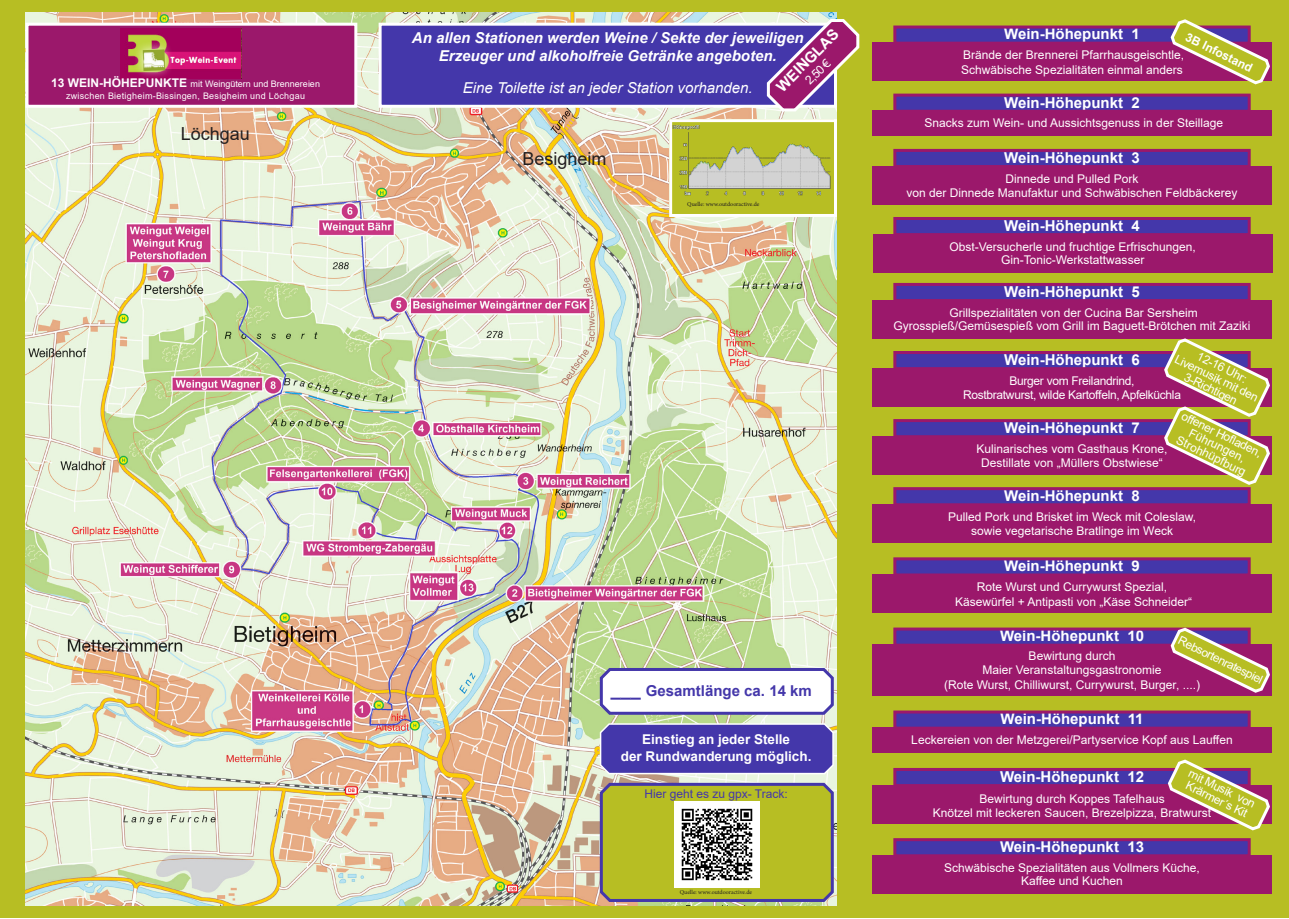
<style>
.page{position:relative;width:1289px;height:919px;background:#fff}
.page>*{position:absolute;margin:0;border:0;box-sizing:border-box;transform-origin:0 0}
.t1{font:18px "Arial";color:#231f20}
.t2{font:700 15px "Arial";color:#fff}
.t3{font:italic 700 15px "Arial";color:#fff}
.t4{font:italic 15px "Arial";color:#fff}
.t5{font:700 15px "Arial";color:#4437aa}
.t6{font:700 13.5px "Arial";color:#fff}
.t7{font:12px/24px "Arial";color:#fff}
.t8{font:12px "Arial";letter-spacing:-.025em;color:#fff}
.t9{font:12px "Arial";color:#4437aa}
.t10{font:700 12px "Arial";color:#fff}
.t11{font:9px "Arial";letter-spacing:.03em;color:#fff}
.t12{font:9px "Arial";color:#fff}
.t13{font:6px "Minion Pro";color:#231f20}
.s1{font-weight:700;font-size:12px}
.s2{font-size:18px}
</style>
<div class="page">
<div style="left:0;top:0;width:1288px;height:917px;background:#b7be23"></div>
<div style="left:894px;top:27px;width:355px;height:16px;background:#4437aa"></div>
<div style="left:893px;top:26px;width:357px;height:19px;border:3px solid #9b186b"></div>
<div style="left:872px;top:574px;width:399px;height:38px;background:#9b186b"></div>
<div style="left:872px;top:644px;width:399px;height:51px;background:#9b186b"></div>
<div style="left:872px;top:727px;width:399px;height:26px;background:#9b186b"></div>
<div style="left:872px;top:111px;width:399px;height:25px;background:#9b186b"></div>
<div style="left:872px;top:166px;width:399px;height:38px;background:#9b186b"></div>
<div style="left:872px;top:234px;width:400px;height:38px;background:#9b186b"></div>
<div style="left:872px;top:300px;width:399px;height:38px;background:#9b186b"></div>
<div style="left:872px;top:368px;width:399px;height:38px;background:#9b186b"></div>
<div style="left:872px;top:436px;width:399px;height:38px;background:#9b186b"></div>
<div style="left:872px;top:784px;width:399px;height:39px;background:#9b186b"></div>
<div style="left:872px;top:504px;width:399px;height:38px;background:#9b186b"></div>
<div style="left:872px;top:855px;width:399px;height:38px;background:#9b186b"></div>
<div style="left:894px;top:95px;width:355px;height:16px;background:#4437aa"></div>
<div style="left:893px;top:94px;width:357px;height:19px;border:3px solid #9b186b"></div>
<div style="left:894px;top:150px;width:355px;height:16px;background:#4437aa"></div>
<div style="left:893px;top:149px;width:357px;height:19px;border:3px solid #9b186b"></div>
<div style="left:894px;top:218px;width:355px;height:16px;background:#4437aa"></div>
<div style="left:893px;top:217px;width:357px;height:19px;border:3px solid #9b186b"></div>
<div style="left:894px;top:284px;width:355px;height:16px;background:#4437aa"></div>
<div style="left:893px;top:283px;width:357px;height:19px;border:3px solid #9b186b"></div>
<div style="left:894px;top:352px;width:355px;height:16px;background:#4437aa"></div>
<div style="left:893px;top:351px;width:357px;height:19px;border:3px solid #9b186b"></div>
<div style="left:894px;top:420px;width:355px;height:16px;background:#4437aa"></div>
<div style="left:893px;top:419px;width:357px;height:19px;border:3px solid #9b186b"></div>
<div style="left:894px;top:488px;width:355px;height:16px;background:#4437aa"></div>
<div style="left:893px;top:487px;width:357px;height:19px;border:3px solid #9b186b"></div>
<div style="left:894px;top:559px;width:355px;height:16px;background:#4437aa"></div>
<div style="left:893px;top:557px;width:357px;height:19px;border:3px solid #9b186b"></div>
<div style="left:894px;top:629px;width:355px;height:16px;background:#4437aa"></div>
<div style="left:893px;top:627px;width:357px;height:19px;border:3px solid #9b186b"></div>
<div style="left:894px;top:712px;width:355px;height:16px;background:#4437aa"></div>
<div style="left:893px;top:710px;width:357px;height:19px;border:3px solid #9b186b"></div>
<div style="left:894px;top:769px;width:355px;height:16px;background:#4437aa"></div>
<div style="left:893px;top:767px;width:357px;height:20px;border:3px solid #9b186b"></div>
<div style="left:894px;top:839px;width:355px;height:16px;background:#4437aa"></div>
<div style="left:893px;top:838px;width:357px;height:19px;border:3px solid #9b186b"></div>
<div style="left:872px;top:43px;width:399px;height:38px;background:#9b186b"></div>
<svg style="left:1168px;top:19px;width:103px;height:66px"></svg>
<svg style="left:1168px;top:627px;width:102px;height:66px"></svg>
<svg style="left:1166px;top:759px;width:105px;height:72px"></svg>
<svg style="left:1162px;top:338px;width:109px;height:147px"></svg>
<img style="left:26px;top:13px;width:810px;height:892px">
<div style="left:669px;top:119px;width:164px;height:98px;background:#b7be23"></div>
<img style="left:673px;top:125px;width:158px;height:71px">
<div style="left:669px;top:119px;width:168px;height:98px;border:3px solid #fff"></div>
<svg style="left:598px;top:665px;width:237px;height:238px"></svg>
<img style="left:674px;top:801px;width:85px;height:86px">
<div style="left:26px;top:23px;width:331px;height:85px;background:#9b186b;border:3px solid #fff"></div>
<div style="left:380px;top:24px;width:455px;height:82px;background:#4437aa"></div>
<div style="left:378px;top:23px;width:459px;height:85px;border:3px solid #fff"></div>
<svg style="left:764px;top:18px;width:96px;height:95px"></svg>
<img style="left:120px;top:29px;width:121px;height:49px">
<svg style="left:126px;top:36px;width:49px;height:43px"></svg>
<img style="left:143px;top:49px;width:22px;height:22px">
<p class="t12" style="left:51px;top:77px;width:270px"><span class="s1">13 WEIN-HÖHEPUNKTE</span> mit Weingütern und Brennereien</p>
<p class="t11" style="left:66px;top:89px;width:240px">zwischen Bietigheim-Bissingen, Besigheim und Löchgau</p>
<p class="t1" style="left:181px;top:121px;width:71px">Löchgau</p>
<p class="t2" style="left:771px;top:81px;width:82px;rotate:-45deg">WEINGLAS</p>
<p class="t3" style="left:412px;top:28px;width:393px">An allen Stationen werden Weine / Sekte der jeweiligen</p>
<p class="t3" style="left:439px;top:46px;width:339px">Erzeuger und alkoholfreie Getränke angeboten.</p>
<p class="t4" style="left:463px;top:78px;width:291px">Eine Toilette ist an jeder Station vorhanden.</p>
<p class="t7" style="left:798px;top:74px;width:32px;rotate:-45deg">2,50 €</p>
<p class="t1" style="left:522px;top:146px;width:86px">Besigheim</p>
<p class="t13" style="left:687px;top:200px;width:74px">Quelle: www.outdooractive.de</p>
<p class="t5" style="left:611px;top:680px;width:202px"><span class="s2">___</span> Gesamtlänge ca. 14 km</p>
<p class="t6" style="left:642px;top:730px;width:149px">Einstieg an jeder Stelle</p>
<p class="t6" style="left:621px;top:746px;width:192px">der Rundwanderung möglich.</p>
<p class="t9" style="left:644px;top:785px;width:145px">Hier geht es zu gpx- Track:</p>
<p class="t13" style="left:679px;top:887px;width:74px">Quelle: www.outdooractive.de</p>
<p class="t2" style="left:1004px;top:24px;width:137px">Wein-Höhepunkt 1</p>
<p class="t10" style="left:1190px;top:29px;width:74px;rotate:26deg">3B Infostand</p>
<p class="t7" style="left:963px;top:43px;width:222px">Brände der Brennerei Pfarrhausgeischtle,</p>
<p class="t7" style="left:961px;top:57px;width:223px">Schwäbische Spezialitäten einmal anders</p>
<p class="t2" style="left:1004px;top:92px;width:137px">Wein-Höhepunkt 2</p>
<p class="t7" style="left:924px;top:111px;width:300px">Snacks zum Wein- und Aussichtsgenuss in der Steillage</p>
<p class="t2" style="left:1004px;top:147px;width:137px">Wein-Höhepunkt 3</p>
<p class="t7" style="left:1005px;top:166px;width:134px">Dinnede und Pulled Pork</p>
<p class="t7" style="left:906px;top:181px;width:332px">von der Dinnede Manufaktur und Schwäbischen Feldbäckerey</p>
<p class="t2" style="left:1004px;top:215px;width:137px">Wein-Höhepunkt 4</p>
<p class="t7" style="left:949px;top:234px;width:248px">Obst-Versucherle und fruchtige Erfrischungen,</p>
<p class="t7" style="left:1001px;top:248px;width:145px">Gin-Tonic-Werkstattwasser</p>
<p class="t2" style="left:1004px;top:281px;width:137px">Wein-Höhepunkt 5</p>
<p class="t7" style="left:949px;top:300px;width:250px">Grillspezialitäten von der Cucina Bar Sersheim</p>
<p class="t7" style="left:893px;top:314px;width:358px">Gyrosspieß/Gemüsespieß vom Grill im Baguett-Brötchen mit Zaziki</p>
<p class="t7" style="left:1200px;top:343px;width:59px;rotate:26deg">12-16 Uhr:<br>3-Richtigen</p>
<p class="t2" style="left:1004px;top:349px;width:137px">Wein-Höhepunkt 6</p>
<p class="t7" style="left:1180px;top:347px;width:93px;rotate:26deg">Livemusik mit den</p>
<p class="t8" style="left:1009px;top:372px;width:127px">Burger vom Freilandrind,</p>
<p class="t8" style="left:963px;top:386px;width:219px">Rostbratwurst, wilde Kartoffeln, Apfelküchla</p>
<p class="t2" style="left:1004px;top:417px;width:137px">Wein-Höhepunkt 7</p>
<p class="t7" style="left:976px;top:436px;width:192px">Kulinarisches vom Gasthaus Krone,</p>
<p class="t7" style="left:981px;top:451px;width:183px">Destillate von „Müllers Obstwiese“</p>
<p class="t2" style="left:1004px;top:485px;width:137px">Wein-Höhepunkt 8</p>
<p class="t7" style="left:1187px;top:404px;width:89px;rotate:26deg">off ener Hofl aden,</p>
<p class="t7" style="left:1194px;top:421px;width:63px;rotate:26deg">Führungen,</p>
<p class="t7" style="left:1182px;top:428px;width:78px;rotate:26deg">Strohhüpfburg</p>
<p class="t7" style="left:948px;top:504px;width:249px">Pulled Pork und Brisket im Weck mit Coleslaw,</p>
<p class="t7" style="left:971px;top:519px;width:203px">sowie vegetarische Bratlinge im Weck</p>
<p class="t2" style="left:1004px;top:555px;width:137px">Wein-Höhepunkt 9</p>
<p class="t7" style="left:976px;top:575px;width:192px">Rote Wurst und Currywurst Spezial,</p>
<p class="t7" style="left:955px;top:589px;width:239px">Käsewürfel + Antipasti von „Käse Schneider“</p>
<p class="t2" style="left:1000px;top:625px;width:145px">Wein-Höhepunkt 10</p>
<p class="t7" style="left:1184px;top:628px;width:94px;rotate:26deg">Rebsortenratespiel</p>
<p class="t7" style="left:1028px;top:643px;width:88px">Bewirtung durch</p>
<p class="t7" style="left:982px;top:658px;width:180px">Maier Veranstaltungsgastronomie</p>
<p class="t7" style="left:944px;top:672px;width:257px">(Rote Wurst, Chilliwurst, Currywurst, Burger, ....)</p>
<p class="t2" style="left:1000px;top:708px;width:145px">Wein-Höhepunkt 11</p>
<p class="t7" style="left:911px;top:728px;width:323px">Leckereien von der Metzgerei/Partyservice Kopf aus Lauffen</p>
<p class="t2" style="left:1000px;top:766px;width:145px">Wein-Höhepunkt 12</p>
<p class="t7" style="left:1191px;top:767px;width:74px;line-height:12px;rotate:26deg">mit Musik von<br>Krärmer´s Kit</p>
<p class="t7" style="left:979px;top:786px;width:187px">Bewirtung durch Koppes Tafelhaus</p>
<p class="t7" style="left:932px;top:800px;width:280px">Knötzel mit leckeren Saucen, Brezelpizza, Bratwurst</p>
<p class="t2" style="left:1000px;top:836px;width:145px">Wein-Höhepunkt 13</p>
<p class="t7" style="left:944px;top:855px;width:257px">Schwäbische Spezialitäten aus Vollmers Küche,</p>
<p class="t7" style="left:1021px;top:869px;width:103px">Kaffee und Kuchen</p>
</div>
